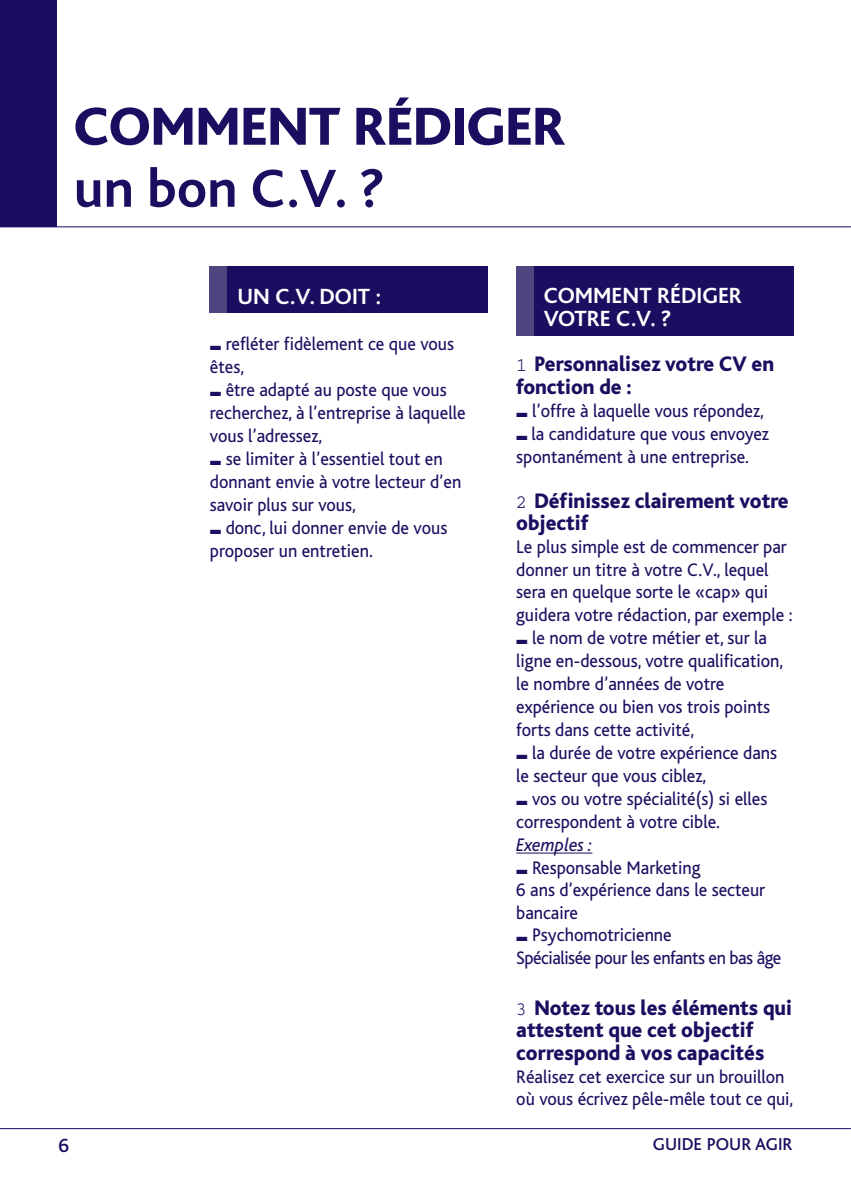
<style>
.page{position:relative;width:851px;height:1191px;background:#fff}
.page>*{position:absolute;margin:0;border:0;box-sizing:border-box;transform-origin:0 0}
.t1{font:800 56px "Bliss";color:#1a0e60}
.t2{font:700 56px "Bliss";color:#1a0e60}
.t3{font:700 23px/23px "Bliss";color:#fff}
.t4{font:800 22px/22.6px "Bliss";color:#1a0e60;scale:.95 1}
.t5{font:500 20px "Bliss";color:#1a0e60}
.t6{font:19px/23px "Bliss";color:#1a0e60;scale:.95 1}
.t7{font:19px/22.6px "Bliss";letter-spacing:-.025em;color:#1a0e60;scale:.95 1}
.t8{font:italic 19px "Bliss";color:#1a0e60;scale:.95 1}
.t9{font:500 18px "Bliss";color:#1a0e60}
.s1{font-family:"Courier";font-weight:400;font-size:19px}
</style>
<div class="page">
<div style="left:0;top:0;width:57px;height:227px;background:#1a0e60"></div>
<hr style="left:0;top:226px;width:850px;height:1px;background:#1a0e60">
<hr style="left:0;top:1128px;width:850px;height:1px;background:#1a0e60">
<svg style="left:516px;top:852px;width:16px;height:1px"></svg>
<hr style="left:532px;top:852px;width:60px;height:1px;background:#1a0e60">
<div style="left:227px;top:266px;width:261px;height:47px;background:#1a0e60"></div>
<div style="left:210px;top:266px;width:17px;height:47px;background:#4c4580"></div>
<div style="left:533px;top:266px;width:261px;height:70px;background:#1a0e60"></div>
<div style="left:516px;top:266px;width:17px;height:70px;background:#4c4580"></div>
<h1 class="t1" style="left:74px;top:108px;width:493px">COMMENT RÉDIGER</h1>
<h1 class="t2" style="left:74px;top:170px;width:312px">un bon C.V. ?</h1>
<p class="t3" style="left:237px;top:287px;width:145px">UN C.V. DOIT :</p>
<p class="t3" style="left:543px;top:287px;width:199px">COMMENT RÉDIGER<br>VOTRE C.V. ?</p>
<p class="t6" style="left:210px;top:334px;width:258px">■ refléter fidèlement ce que vous êtes,</p>
<p class="t6" style="left:210px;top:380px;width:270px">■ être adapté au poste que vous recherchez, à l’entreprise à laquelle vous l’adressez,</p>
<p class="t6" style="left:210px;top:449px;width:266px">■ se limiter à l’essentiel tout en donnant envie à votre lecteur d’en savoir plus sur vous,</p>
<p class="t6" style="left:210px;top:518px;width:251px">■ donc, lui donner envie de vous proposer un entretien.</p>
<p class="t4" style="left:516px;top:354px;width:273px"><span class="s1">1</span> Personnalisez votre CV en fonction de :</p>
<p class="t6" style="left:516px;top:401px;width:262px">■ l’offre à laquelle vous répondez,</p>
<p class="t6" style="left:516px;top:424px;width:267px">■ la candidature que vous envoyez spontanément à une entreprise.</p>
<p class="t4" style="left:516px;top:491px;width:288px"><span class="s1">2</span> Définissez clairement votre objectif</p>
<p class="t6" style="left:516px;top:538px;width:292px">Le plus simple est de commencer par donner un titre à votre C.V., lequel sera en quelque sorte le «cap» qui guidera votre rédaction, par exemple :</p>
<p class="t6" style="left:516px;top:628px;width:282px">■ le nom de votre métier et, sur la ligne en-dessous, votre qualification, le nombre d’années de votre expérience ou bien vos trois points forts dans cette activité,</p>
<p class="t6" style="left:516px;top:743px;width:276px">■ la durée de votre expérience dans le secteur que vous ciblez,</p>
<p class="t6" style="left:516px;top:789px;width:266px">■ vos ou votre spécialité(s) si elles correspondent à votre cible.</p>
<p class="t8" style="left:516px;top:838px;width:82px">Exemples :</p>
<p class="t6" style="left:516px;top:858px;width:263px">■ Responsable Marketing<br>6 ans d’expérience dans le secteur bancaire</p>
<p class="t7" style="left:516px;top:926px;width:280px">■ Psychomotricienne<br>Spécialisée pour les enfants en bas âge</p>
<p class="t4" style="left:516px;top:998px;width:292px"><span class="s1">3</span> Notez tous les éléments qui attestent que cet objectif correspond à vos capacités</p>
<p class="t6" style="left:516px;top:1067px;width:293px">Réalisez cet exercice sur un brouillon où vous écrivez pêle-mêle tout ce qui,</p>
<p class="t5" style="left:58px;top:1138px;width:12px">6</p>
<p class="t9" style="left:652px;top:1138px;width:141px">GUIDE POUR AGIR</p>
</div>
